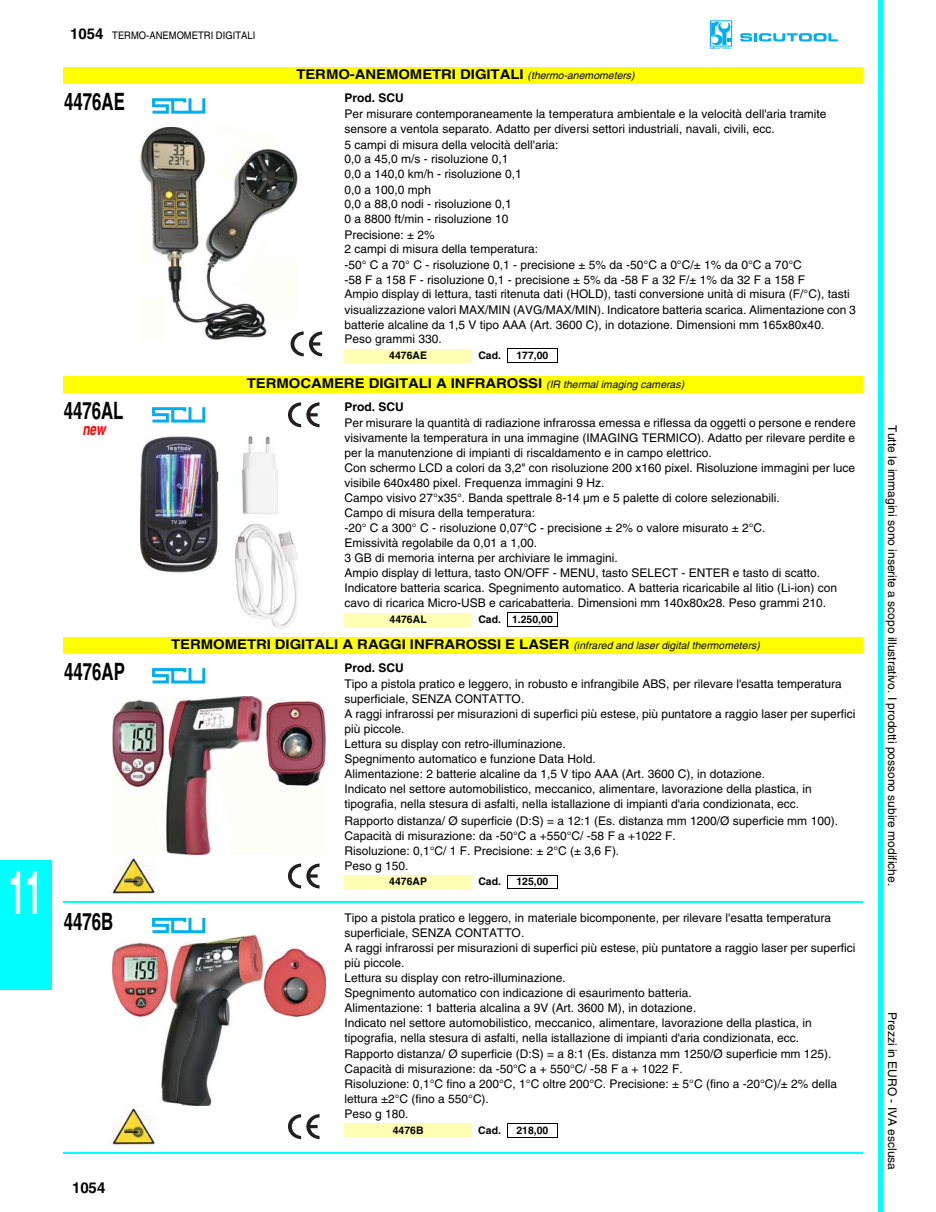
<style>
.page{position:relative;width:936px;height:1212px;background:#fff}
.page>*{position:absolute;margin:0;border:0;box-sizing:border-box;transform-origin:0 0}
.t1{font:700 60px "Helvetica";color:#fff;scale:.5 1}
.t2{font:700 24px "Helvetica";color:#000;scale:.7 1}
.t3{font:italic 700 16.8px "Helvetica";color:#f00;scale:.71 1}
.t4{font:700 15px "Helvetica";color:#000}
.t5{font:700 13.5px "Helvetica";letter-spacing:-.005em;color:#000;scale:1.11 1}
.t6{font:12px/15px "Helvetica";color:#000}
.t7{font:700 12px "Helvetica";color:#000}
.t8{font:700 10.5px "Helvetica";letter-spacing:.005em;color:#000}
.t9{font:10.5px "Helvetica";color:#000;scale:.9 1}
.s1{font-weight:700;font-size:15px}
.s2{font-weight:400;font-style:italic;font-size:10.5px}
</style>
<div class="page">
<hr style="left:878px;top:0;width:4px;height:1212px;background:#0ff">
<div style="left:708px;top:19px;width:26px;height:30px;border:3px solid #fff"></div>
<svg style="left:710px;top:22px;width:22px;height:27px"></svg>
<svg style="left:740px;top:33px;width:98px;height:9px"></svg>
<div style="left:0;top:861px;width:51px;height:128px;background:#0ff"></div>
<hr style="left:0;top:860px;width:52px;height:2px;background:#0ff">
<hr style="left:50px;top:861px;width:2px;height:129px;background:#0ff">
<hr style="left:0;top:988px;width:51px;height:2px;background:#0ff">
<div style="left:64px;top:67px;width:799px;height:16px;background:#ff0"></div>
<img style="left:140px;top:127px;width:158px;height:212px">
<div style="left:188px;top:97px;width:17px;height:17px;border:3px solid #00aeef"></div>
<svg style="left:152px;top:97px;width:40px;height:17px"></svg>
<svg style="left:275px;top:322px;width:48px;height:35px"></svg>
<div style="left:344px;top:349px;width:128px;height:13px;background:#ffffb3"></div>
<svg style="left:507px;top:350px;width:1px;height:12px"></svg>
<svg style="left:557px;top:350px;width:1px;height:12px"></svg>
<hr style="left:507px;top:349px;width:51px;height:1px;background:#000">
<hr style="left:507px;top:362px;width:51px;height:1px;background:#000">
<div style="left:64px;top:376px;width:799px;height:16px;background:#ff0"></div>
<svg style="left:288px;top:402px;width:32px;height:25px"></svg>
<div style="left:188px;top:406px;width:17px;height:17px;border:3px solid #00aeef"></div>
<svg style="left:152px;top:406px;width:40px;height:17px"></svg>
<img style="left:140px;top:437px;width:158px;height:191px">
<div style="left:344px;top:613px;width:128px;height:13px;background:#ffffb3"></div>
<svg style="left:507px;top:614px;width:1px;height:12px"></svg>
<svg style="left:557px;top:614px;width:1px;height:12px"></svg>
<hr style="left:507px;top:613px;width:51px;height:1px;background:#000">
<hr style="left:507px;top:626px;width:51px;height:1px;background:#000">
<div style="left:64px;top:637px;width:799px;height:16px;background:#ff0"></div>
<img style="left:113px;top:697px;width:213px;height:158px">
<div style="left:188px;top:667px;width:17px;height:16px;border:3px solid #00aeef"></div>
<svg style="left:152px;top:667px;width:40px;height:17px"></svg>
<img style="left:111px;top:854px;width:55px;height:42px">
<div style="left:272px;top:854px;width:64px;height:43px;background:#fff"></div>
<svg style="left:288px;top:864px;width:32px;height:24px"></svg>
<div style="left:344px;top:875px;width:128px;height:14px;background:#ffffb3"></div>
<svg style="left:507px;top:876px;width:1px;height:12px"></svg>
<svg style="left:557px;top:876px;width:1px;height:12px"></svg>
<hr style="left:507px;top:875px;width:51px;height:1px;background:#000">
<hr style="left:507px;top:888px;width:51px;height:1px;background:#000">
<hr style="left:64px;top:901px;width:799px;height:2px;background:#0ff">
<div style="left:188px;top:916px;width:17px;height:17px;border:3px solid #00aeef"></div>
<svg style="left:152px;top:916px;width:40px;height:18px"></svg>
<img style="left:113px;top:935px;width:213px;height:170px">
<img style="left:111px;top:1105px;width:44px;height:42px">
<svg style="left:288px;top:1114px;width:32px;height:25px"></svg>
<div style="left:344px;top:1124px;width:128px;height:13px;background:#ffffb3"></div>
<svg style="left:507px;top:1124px;width:1px;height:13px"></svg>
<svg style="left:557px;top:1124px;width:1px;height:13px"></svg>
<hr style="left:507px;top:1123px;width:51px;height:1px;background:#000">
<hr style="left:507px;top:1137px;width:51px;height:1px;background:#000">
<hr style="left:64px;top:1152px;width:799px;height:2px;background:#0ff">
<h1 class="t1" style="left:9px;top:856px;width:68px">11</h1>
<p class="t9" style="left:70px;top:29px;width:207px"><span class="s1">1054</span> TERMO-ANEMOMETRI DIGITALI</p>
<p class="t5" style="left:296px;top:66px;width:306px">TERMO-ANEMOMETRI DIGITALI <span class="s2">(thermo-anemometers)</span></p>
<h2 class="t2" style="left:64px;top:87px;width:88px">4476AE</h2>
<p class="t7" style="left:344px;top:90px;width:61px">Prod. SCU</p>
<p class="t6" style="left:344px;top:107px;width:513px">Per misurare contemporaneamente la temperatura ambientale e la velocità dell'aria tramite sensore a ventola separato. Adatto per diversi settori industriali, navali, civili, ecc.<br>5 campi di misura della velocità dell'aria:<br>0,0 a 45,0 m/s - risoluzione 0,1<br>0,0 a 140,0 km/h - risoluzione 0,1<br>0,0 a 100,0 mph<br>0,0 a 88,0 nodi - risoluzione 0,1<br>0 a 8800 ft/min - risoluzione 10<br>Precisione: ± 2%<br>2 campi di misura della temperatura:<br>-50° C a 70° C - risoluzione 0,1 - precisione ± 5% da -50°C a 0°C/± 1% da 0°C a 70°C<br>-58 F a 158 F - risoluzione 0,1 - precisione ± 5% da -58 F a 32 F/± 1% da 32 F a 158 F<br>Ampio display di lettura, tasti ritenuta dati (HOLD), tasti conversione unità di misura (F/°C), tasti visualizzazione valori MAX/MIN (AVG/MAX/MIN). Indicatore batteria scarica. Alimentazione con 3 batterie alcaline da 1,5 V tipo AAA (Art. 3600 C), in dotazione. Dimensioni mm 165x80x40.<br>Peso grammi 330.</p>
<p class="t8" style="left:389px;top:349px;width:39px">4476AE</p>
<p class="t8" style="left:478px;top:349px;width:24px">Cad.</p>
<p class="t8" style="left:516px;top:349px;width:33px">177,00</p>
<p class="t5" style="left:247px;top:375px;width:396px">TERMOCAMERE DIGITALI A INFRAROSSI <span class="s2">(IR thermal imaging cameras)</span></p>
<h2 class="t2" style="left:64px;top:396px;width:87px">4476AL</h2>
<h3 class="t3" style="left:82px;top:422px;width:34px">new</h3>
<p class="t7" style="left:344px;top:399px;width:61px">Prod. SCU</p>
<p class="t6" style="left:344px;top:416px;width:513px">Per misurare la quantità di radiazione infrarossa emessa e riflessa da oggetti o persone e rendere visivamente la temperatura in una immagine (IMAGING TERMICO). Adatto per rilevare perdite e per la manutenzione di impianti di riscaldamento e in campo elettrico.<br>Con schermo LCD a colori da 3,2" con risoluzione 200 x160 pixel. Risoluzione immagini per luce visibile 640x480 pixel. Frequenza immagini 9 Hz.<br>Campo visivo 27°x35°. Banda spettrale 8-14 µm e 5 palette di colore selezionabili.<br>Campo di misura della temperatura:<br>-20° C a 300° C - risoluzione 0,07°C - precisione ± 2% o valore misurato ± 2°C.<br>Emissività regolabile da 0,01 a 1,00.<br>3 GB di memoria interna per archiviare le immagini.<br>Ampio display di lettura, tasto ON/OFF - MENU, tasto SELECT - ENTER e tasto di scatto.<br>Indicatore batteria scarica. Spegnimento automatico. A batteria ricaricabile al litio (Li-ion) con cavo di ricarica Micro-USB e caricabatteria. Dimensioni mm 140x80x28. Peso grammi 210.</p>
<p class="t8" style="left:390px;top:613px;width:39px">4476AL</p>
<p class="t8" style="left:478px;top:613px;width:76px">Cad. 1.250,00</p>
<p class="t5" style="left:171px;top:636px;width:532px">TERMOMETRI DIGITALI A RAGGI INFRAROSSI E LASER <span class="s2">(infrared and laser digital thermometers)</span></p>
<h2 class="t2" style="left:64px;top:657px;width:88px">4476AP</h2>
<p class="t7" style="left:344px;top:660px;width:61px">Prod. SCU</p>
<p class="t6" style="left:344px;top:677px;width:513px">Tipo a pistola pratico e leggero, in robusto e infrangibile ABS, per rilevare l'esatta temperatura superficiale, SENZA CONTATTO.<br>A raggi infrarossi per misurazioni di superfici più estese, più puntatore a raggio laser per superfici più piccole.<br>Lettura su display con retro-illuminazione.<br>Spegnimento automatico e funzione Data Hold.<br>Alimentazione: 2 batterie alcaline da 1,5 V tipo AAA (Art. 3600 C), in dotazione.<br>Indicato nel settore automobilistico, meccanico, alimentare, lavorazione della plastica, in tipografia, nella stesura di asfalti, nella istallazione di impianti d'aria condizionata, ecc.</p>
<p class="t6" style="left:344px;top:813px;width:495px">Rapporto distanza/ Ø superficie (D:S) = a 12:1 (Es. distanza mm 1200/Ø superficie mm 100).<br>Capacità di misurazione: da -50°C a +550°C/ -58 F a +1022 F.<br>Risoluzione: 0,1°C/ 1 F. Precisione: ± 2°C (± 3,6 F).<br>Peso g 150.</p>
<p class="t8" style="left:389px;top:875px;width:39px">4476AP</p>
<p class="t8" style="left:478px;top:875px;width:24px">Cad.</p>
<p class="t8" style="left:516px;top:875px;width:33px">125,00</p>
<h2 class="t2" style="left:64px;top:906px;width:72px">4476B</h2>
<p class="t6" style="left:344px;top:910px;width:513px">Tipo a pistola pratico e leggero, in materiale bicomponente, per rilevare l'esatta temperatura superficiale, SENZA CONTATTO.<br>A raggi infrarossi per misurazioni di superfici più estese, più puntatore a raggio laser per superfici più piccole.<br>Lettura su display con retro-illuminazione.<br>Spegnimento automatico con indicazione di esaurimento batteria.<br>Alimentazione: 1 batteria alcalina a 9V (Art. 3600 M), in dotazione.<br>Indicato nel settore automobilistico, meccanico, alimentare, lavorazione della plastica, in tipografia, nella stesura di asfalti, nella istallazione di impianti d'aria condizionata, ecc.</p>
<p class="t6" style="left:344px;top:1046px;width:494px">Rapporto distanza/ Ø superficie (D:S) = a 8:1 (Es. distanza mm 1250/Ø superficie mm 125).<br>Capacità di misurazione: da -50°C a + 550°C/ -58 F a + 1022 F.<br>Risoluzione: 0,1°C fino a 200°C, 1°C oltre 200°C. Precisione: ± 5°C (fino a -20°C)/± 2% della lettura ±2°C (fino a 550°C).<br>Peso g 180.</p>
<p class="t8" style="left:393px;top:1123px;width:32px">4476B</p>
<p class="t8" style="left:478px;top:1123px;width:24px">Cad.</p>
<p class="t8" style="left:516px;top:1123px;width:33px">218,00</p>
<p class="t4" style="left:72px;top:1179px;width:35px">1054</p>
<p class="t6" style="left:900px;top:425px;width:462px;rotate:90deg">Tutte le immagini sono inserite a scopo illustrativo. I prodotti possono subire modifiche.</p>
<p class="t6" style="left:900px;top:1012px;width:159px;rotate:90deg">Prezzi in EURO - IVA esclusa</p>
</div>
